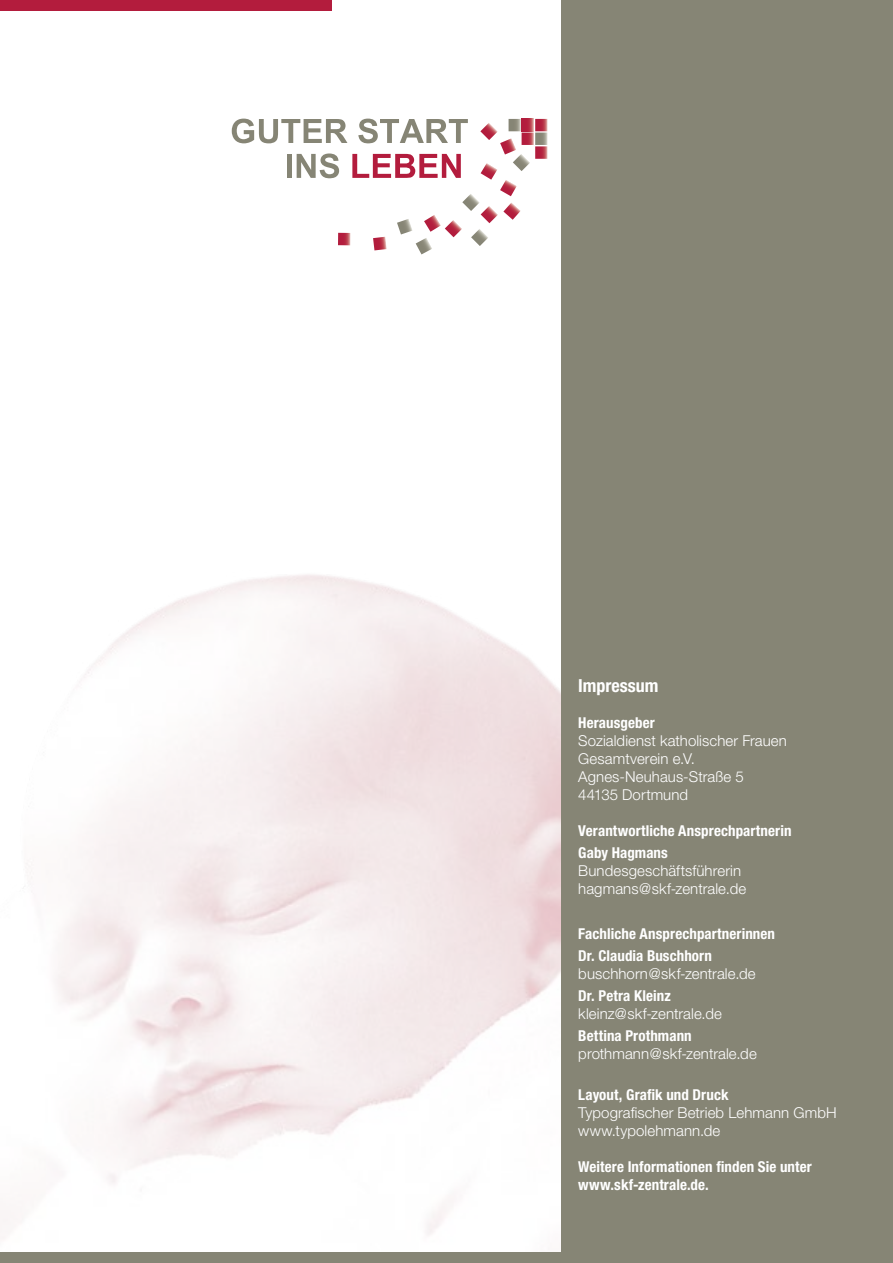
<style>
.page{position:relative;width:893px;height:1263px;background:#fff}
.page>*{position:absolute;margin:0;border:0;box-sizing:border-box;transform-origin:0 0}
.t1{font:700 condensed 18px "Helvetica Neue";color:#fff}
.t2{font:300 15px/18px "Helvetica Neue";letter-spacing:.005em;color:#fff}
.t3{font:700 condensed 15px/22.2px "Helvetica Neue";letter-spacing:.005em;color:#fff}
</style>
<div class="page">
<div style="left:561px;top:0;width:332px;height:1263px;background:#868575"></div>
<div style="left:0;top:0;width:332px;height:11px;background:#b31c3d"></div>
<svg style="left:232px;top:119px;width:316px;height:135px"></svg>
<div style="left:0;top:1252px;width:893px;height:11px;background:#868575"></div>
<p class="t1" style="left:578px;top:675px;width:82px">Impressum</p>
<p class="t3" style="left:578px;top:711px;width:78px">Herausgeber</p>
<p class="t2" style="left:578px;top:731px;width:210px">Sozialdienst katholischer Frauen<br>Gesamtverein e.V.<br>Agnes-Neuhaus-Straße 5<br>44135 Dortmund</p>
<p class="t3" style="left:578px;top:819px;width:215px">Verantwortliche Ansprechpartnerin<br>Gaby Hagmans</p>
<p class="t2" style="left:578px;top:861px;width:169px">Bundesgeschäftsführerin hagmans@skf-zentrale.de</p>
<p class="t3" style="left:578px;top:922px;width:198px">Fachliche Ansprechpartnerinnen<br>Dr. Claudia Buschhorn</p>
<p class="t2" style="left:578px;top:964px;width:179px">buschhorn@skf-zentrale.de</p>
<p class="t3" style="left:578px;top:984px;width:94px">Dr. Petra Kleinz</p>
<p class="t2" style="left:578px;top:1004px;width:145px">kleinz@skf-zentrale.de</p>
<p class="t3" style="left:578px;top:1025px;width:115px">Bettina Prothmann</p>
<p class="t2" style="left:578px;top:1045px;width:180px">prothmann@skf-zentrale.de</p>
<p class="t3" style="left:578px;top:1083px;width:152px">Layout, Grafik und Druck</p>
<p class="t2" style="left:578px;top:1103px;width:260px">Typografischer Betrieb Lehmann GmbH www.typolehmann.de</p>
<p class="t3" style="left:578px;top:1157px;width:235px;line-height:18px">Weitere Informationen finden Sie unter www.skf-zentrale.de.</p>
</div>
